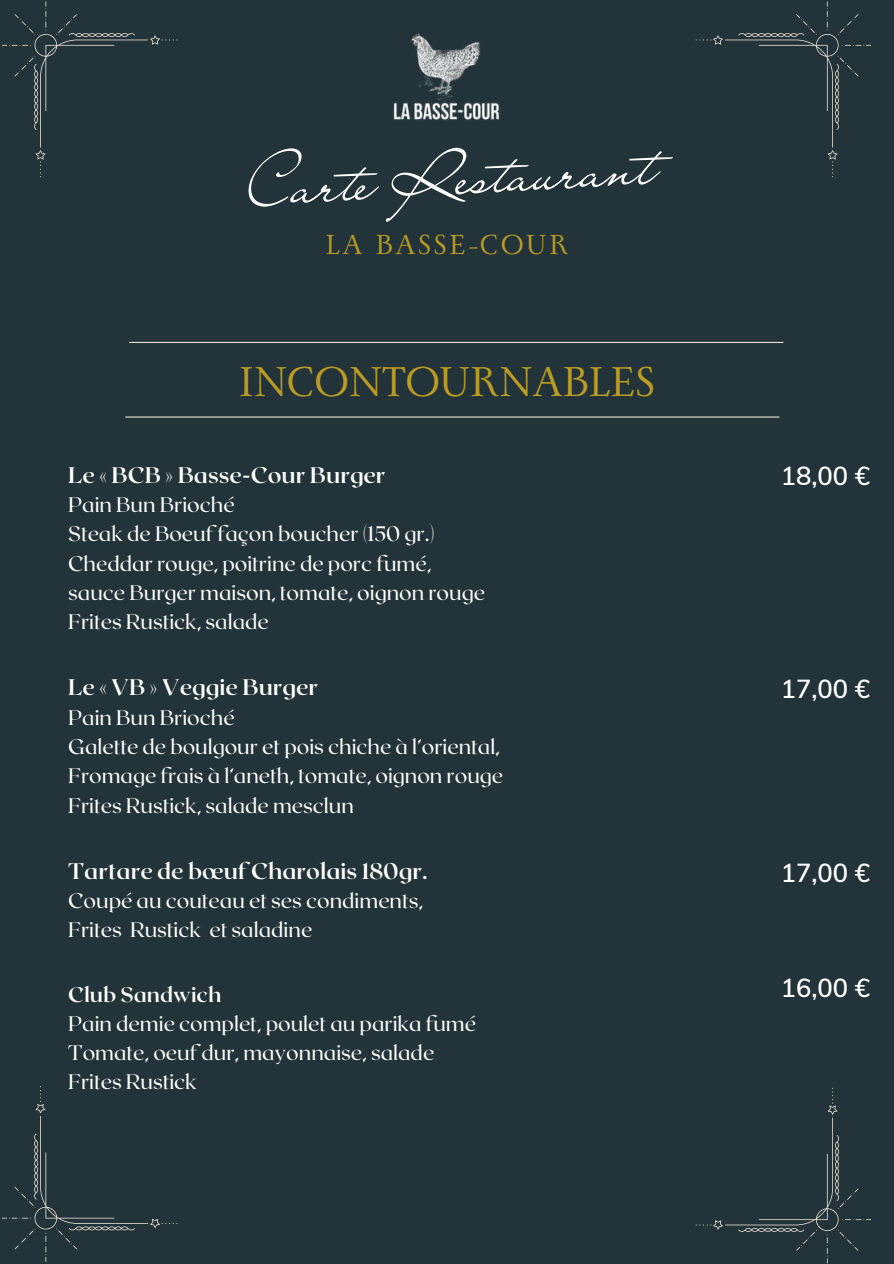
<style>
.page{position:relative;width:894px;height:1264px;background:#fff}
.page>*{position:absolute;margin:0;border:0;box-sizing:border-box;transform-origin:0 0}
.t1{font:61.8px "Liana";color:#fff}
.t2{font:46.35px "Monterchi Serif";color:#bc9c22}
.t3{font:30.6px "Monterchi Serif";letter-spacing:.09em;color:#bc9c22}
.t4{font:600 25.5px "Muli";color:#fff}
.t5{font:700 22.5px "Roxborough CF";color:#fff}
.t6{font:21px/29.2px "Roxborough CF";color:#fff}
.t7{font:700 21px "Roxborough CF";color:#fff}
</style>
<div class="page">
<div style="left:0;top:0;width:893px;height:1263px;background:#223439"></div>
<img style="left:393px;top:33px;width:107px;height:88px">
<svg style="left:2px;top:2px;width:175px;height:175px"></svg>
<svg style="left:2px;top:1086px;width:175px;height:175px"></svg>
<svg style="left:695px;top:1087px;width:175px;height:176px"></svg>
<svg style="left:695px;top:2px;width:175px;height:175px"></svg>
<hr style="left:125px;top:416px;width:654px;height:1px;background:#eae1d4">
<hr style="left:129px;top:342px;width:654px;height:1px;background:#eae1d4">
<h1 class="t1" style="left:245px;top:146px;width:412px;rotate:-3deg">Carte Restaurant</h1>
<h3 class="t3" style="left:325px;top:230px;width:244px">LA BASSE-COUR</h3>
<h2 class="t2" style="left:239px;top:359px;width:417px">INCONTOURNABLES</h2>
<p class="t5" style="left:68px;top:460px;width:319px">Le « BCB » Basse-Cour Burger</p>
<p class="t4" style="left:780px;top:459px;width:91px">18,00 €</p>
<p class="t6" style="left:68px;top:489px;width:418px">Pain Bun Brioché<br>Steak de Boeuf façon boucher (150 gr.)<br>Cheddar rouge, poitrine de porc fumé, sauce Burger maison, tomate, oignon rouge<br>Frites Rustick, salade</p>
<p class="t5" style="left:68px;top:673px;width:251px">Le « VB » Veggie Burger</p>
<p class="t6" style="left:68px;top:701px;width:436px">Pain Bun Brioché<br>Galette de boulgour et pois chiche à l’oriental, Fromage frais à l’aneth, tomate, oignon rouge Frites Rustick, salade mesclun</p>
<p class="t5" style="left:68px;top:856px;width:361px">Tartare de bœuf Charolais 180gr.</p>
<p class="t6" style="left:68px;top:885px;width:356px">Coupé au couteau et ses condiments,<br>Frites Rustick et saladine</p>
<p class="t7" style="left:68px;top:980px;width:155px">Club Sandwich</p>
<p class="t6" style="left:68px;top:1007px;width:409px">Pain demie complet, poulet au parika fumé<br>Tomate, oeuf dur, mayonnaise, salade<br>Frites Rustick</p>
<p class="t4" style="left:780px;top:672px;width:91px">17,00 €</p>
<p class="t4" style="left:780px;top:856px;width:91px">17,00 €</p>
<p class="t4" style="left:780px;top:971px;width:91px">16,00 €</p>
</div>
